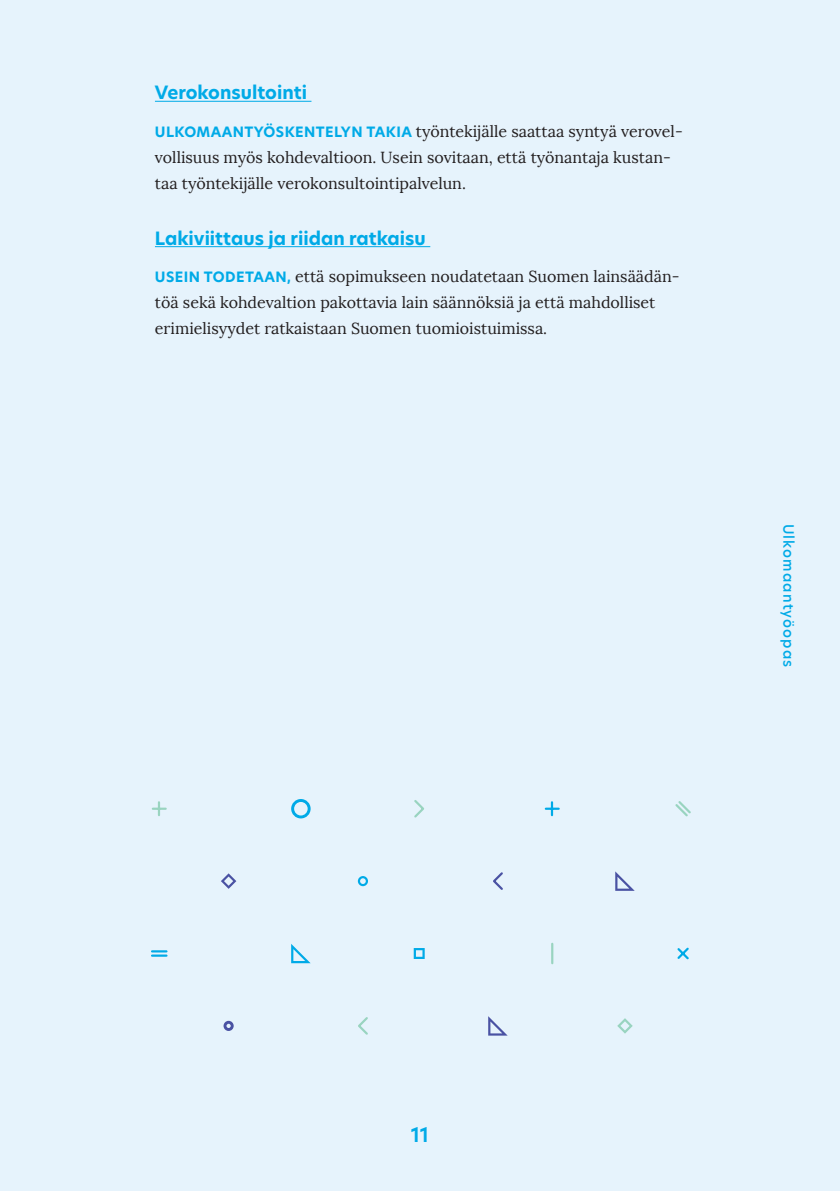
<style>
.page{position:relative;width:840px;height:1191px;background:#fff}
.page>*{position:absolute;margin:0;border:0;box-sizing:border-box;transform-origin:0 0}
.t1{font:600 20px "Hero New";color:#00aae7}
.t2{font:700 18px "Hero New";color:#00aae7}
.Leipä_-_eka{font:16px/26px "Lora";color:#231f20}
.t3{font:500 14px "Hero New";letter-spacing:.08em;color:#00aae7}
.s1{font-family:"Hero New";font-weight:700;font-size:14px;color:#00aae7}
</style>
<div class="page">
<div style="left:0;top:0;width:839px;height:1191px;background:#e6f3fc"></div>
<hr style="left:155px;top:101px;width:156px;height:1px;background:#00aae7">
<hr style="left:155px;top:246px;width:275px;height:1px;background:#00aae7">
<svg style="left:221px;top:873px;width:15px;height:16px"></svg>
<svg style="left:493px;top:872px;width:10px;height:18px"></svg>
<svg style="left:357px;top:876px;width:11px;height:10px"></svg>
<svg style="left:615px;top:871px;width:19px;height:20px"></svg>
<svg style="left:153px;top:802px;width:13px;height:13px"></svg>
<svg style="left:414px;top:800px;width:10px;height:18px"></svg>
<svg style="left:291px;top:799px;width:19px;height:19px"></svg>
<svg style="left:675px;top:801px;width:16px;height:16px"></svg>
<svg style="left:545px;top:802px;width:13px;height:13px"></svg>
<svg style="left:151px;top:943px;width:538px;height:20px"></svg>
<svg style="left:617px;top:1018px;width:15px;height:15px"></svg>
<svg style="left:223px;top:1020px;width:10px;height:11px"></svg>
<svg style="left:488px;top:1016px;width:19px;height:19px"></svg>
<svg style="left:358px;top:1017px;width:10px;height:18px"></svg>
<p class="t2" style="left:155px;top:81px;width:153px">Verokonsultointi</p>
<p class="Leipä_-_eka" style="left:155px;top:118px;width:529px"><span class="s1">ULKOMAANTYÖSKENTELYN TAKIA</span> työntekijälle saattaa syntyä verovel&shy;vollisuus myös kohdevaltioon. Usein sovitaan, että työnantaja kustan&shy;taa työntekijälle verokonsultointipalvelun.</p>
<p class="t2" style="left:155px;top:226px;width:272px">Lakiviittaus ja riidan ratkaisu</p>
<p class="Leipä_-_eka" style="left:155px;top:264px;width:526px"><span class="s1">USEIN TODETAAN,</span> että sopimukseen noudatetaan Suomen lainsäädän&shy;töä sekä kohdevaltion pakottavia lain säännöksiä ja että mahdolliset erimielisyydet ratkaistaan Suomen tuomioistuimissa.</p>
<p class="t3" style="left:797px;top:523px;width:145px;rotate:90deg">Ulkomaantyöopas</p>
<p class="t1" style="left:410px;top:1120px;width:20px">11</p>
</div>
